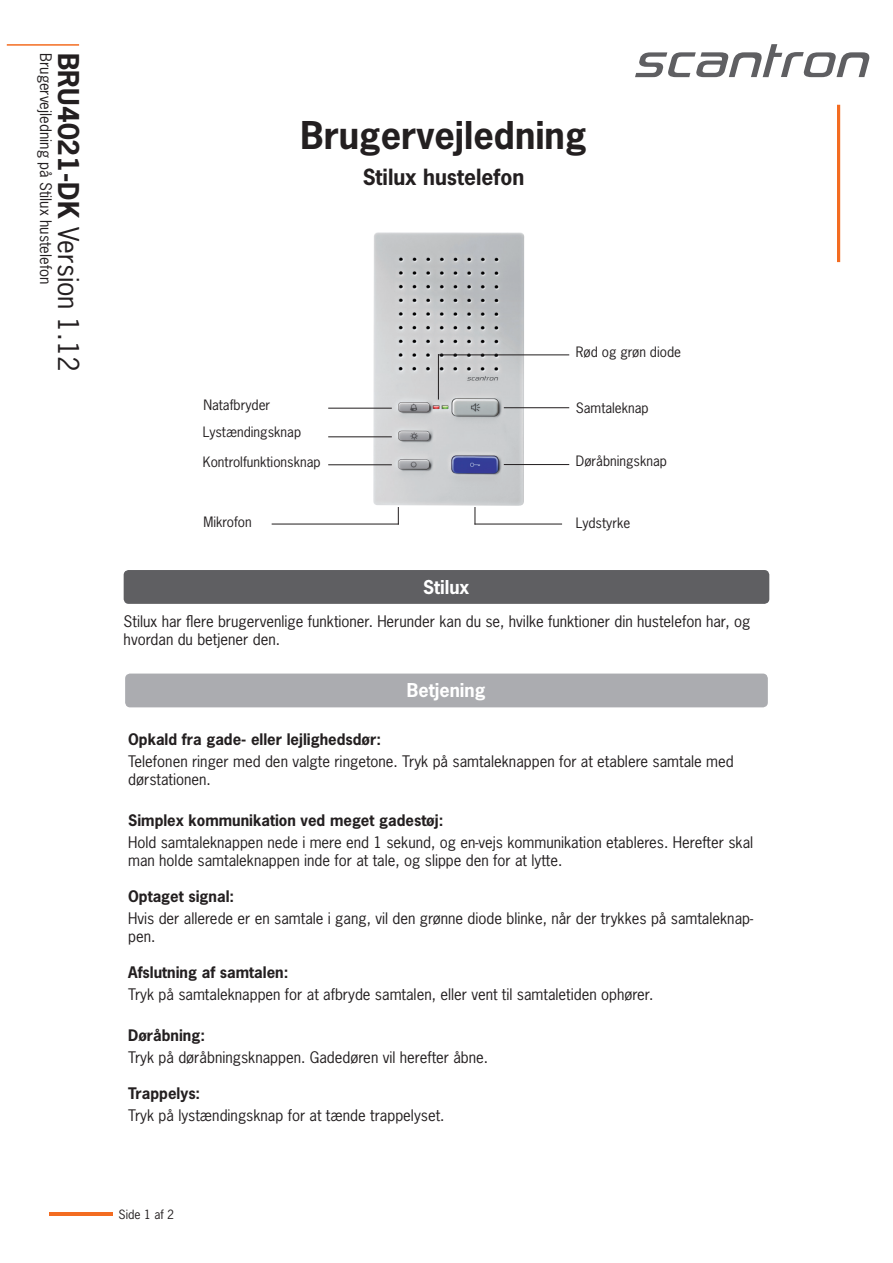
<style>
.page{position:relative;width:893px;height:1263px;background:#fff}
.page>*{position:absolute;margin:0;border:0;box-sizing:border-box;transform-origin:0 0}
.t1{font:700 36px "News Gothic Std";color:#231f20}
.t2{font:27px "News Gothic Std";color:#231f20}
.t3{font:700 21px "News Gothic Std";color:#231f20}
.t4{font:700 18px "News Gothic Std";color:#fff}
.t5{font:15px/18px "News Gothic Std";color:#231f20}
.t6{font:700 15px "News Gothic Std";color:#231f20}
.t7{font:13.5px "News Gothic Std";color:#231f20}
.t8{font:12px "News Gothic Std";color:#231f20}
.s1{font-weight:700}
</style>
<div class="page">
<svg style="left:635px;top:44px;width:234px;height:33px"></svg>
<hr style="left:837px;top:105px;width:3px;height:157px;background:#f36c21">
<hr style="left:7px;top:44px;width:72px;height:2px;background:#f36c21">
<hr style="left:49px;top:1212px;width:64px;height:3px;background:#f36c21">
<img style="left:373px;top:232px;width:151px;height:274px">
<hr style="left:474px;top:523px;width:88px;height:1px;background:#231f20">
<hr style="left:504px;top:464px;width:65px;height:1px;background:#231f20">
<hr style="left:328px;top:464px;width:64px;height:1px;background:#231f20">
<svg style="left:474px;top:507px;width:1px;height:17px"></svg>
<hr style="left:438px;top:354px;width:131px;height:1px;background:#231f20">
<hr style="left:438px;top:354px;width:1px;height:45px;background:#231f20">
<hr style="left:328px;top:436px;width:64px;height:1px;background:#231f20">
<hr style="left:328px;top:408px;width:64px;height:1px;background:#231f20">
<hr style="left:272px;top:523px;width:127px;height:1px;background:#231f20">
<svg style="left:398px;top:507px;width:1px;height:17px"></svg>
<div style="left:124px;top:571px;width:645px;height:32px;background:#5f5f62;border-radius:4px"></div>
<div style="left:124px;top:570px;width:645px;height:34px;border:2px solid #5f5f62;border-radius:4px"></div>
<div style="left:126px;top:674px;width:641px;height:33px;background:#abacb0;border-radius:4px"></div>
<div style="left:125px;top:673px;width:643px;height:34px;border:2px solid #abacb0;border-radius:4px"></div>
<hr style="left:504px;top:407px;width:65px;height:1px;background:#231f20">
<p class="t5" style="left:55px;top:53px;width:233px;rotate:90deg">Brugervejledning på Stilux hustelefon</p>
<h2 class="t2" style="left:86px;top:53px;width:320px;rotate:90deg"><span class="s1">BRU4021-DK</span> Version 1.12</h2>
<p class="t1" style="left:300px;top:112px;width:288px">Brugervejledning</p>
<p class="t3" style="left:363px;top:163px;width:163px">Stilux hustelefon</p>
<p class="t7" style="left:576px;top:343px;width:107px">Rød og grøn diode</p>
<p class="t7" style="left:203px;top:396px;width:69px">Natafbryder</p>
<p class="t7" style="left:576px;top:400px;width:74px">Samtaleknap</p>
<p class="t7" style="left:203px;top:423px;width:100px">Lystændingsknap</p>
<p class="t7" style="left:203px;top:454px;width:119px">Kontrolfunktionsknap</p>
<p class="t7" style="left:576px;top:452px;width:93px">Døråbningsknap</p>
<p class="t7" style="left:203px;top:513px;width:50px">Mikrofon</p>
<p class="t7" style="left:576px;top:514px;width:56px">Lydstyrke</p>
<p class="t4" style="left:423px;top:575px;width:48px">Stilux</p>
<p class="t5" style="left:124px;top:612px;width:628px">Stilux har flere brugervenlige funktioner. Herunder kan du se, hvilke funktioner din hustelefon har, og hvordan du betjener den.</p>
<p class="t4" style="left:407px;top:679px;width:80px">Betjening</p>
<p class="t6" style="left:128px;top:729px;width:254px">Opkald fra gade- eller lejlighedsdør:</p>
<p class="t5" style="left:128px;top:753px;width:607px">Telefonen ringer med den valgte ringetone. Tryk på samtaleknappen for at etablere samtale med dørstationen.</p>
<p class="t6" style="left:128px;top:810px;width:317px">Simplex kommunikation ved meget gadestøj:</p>
<p class="t5" style="left:128px;top:833px;width:627px">Hold samtaleknappen nede i mere end 1 sekund, og en-vejs kommunikation etableres. Herefter skal man holde samtaleknappen inde for at tale, og slippe den for at lytte.</p>
<p class="t6" style="left:128px;top:886px;width:108px">Optaget signal:</p>
<p class="t5" style="left:128px;top:909px;width:626px">Hvis der allerede er en samtale i gang, vil den grønne diode blinke, når der trykkes på samtaleknap&shy;pen.</p>
<p class="t6" style="left:128px;top:962px;width:162px">Afslutning af samtalen:</p>
<p class="t5" style="left:128px;top:986px;width:527px">Tryk på samtaleknappen for at afbryde samtalen, eller vent til samtaletiden ophører.</p>
<p class="t6" style="left:128px;top:1025px;width:78px">Døråbning:</p>
<p class="t5" style="left:128px;top:1048px;width:362px">Tryk på døråbningsknappen. Gadedøren vil herefter åbne.</p>
<p class="t6" style="left:128px;top:1083px;width:74px">Trappelys:</p>
<p class="t5" style="left:128px;top:1106px;width:318px">Tryk på lystændingsknap for at tænde trappelyset.</p>
<p class="t8" style="left:119px;top:1207px;width:57px">Side 1 af 2</p>
</div>
